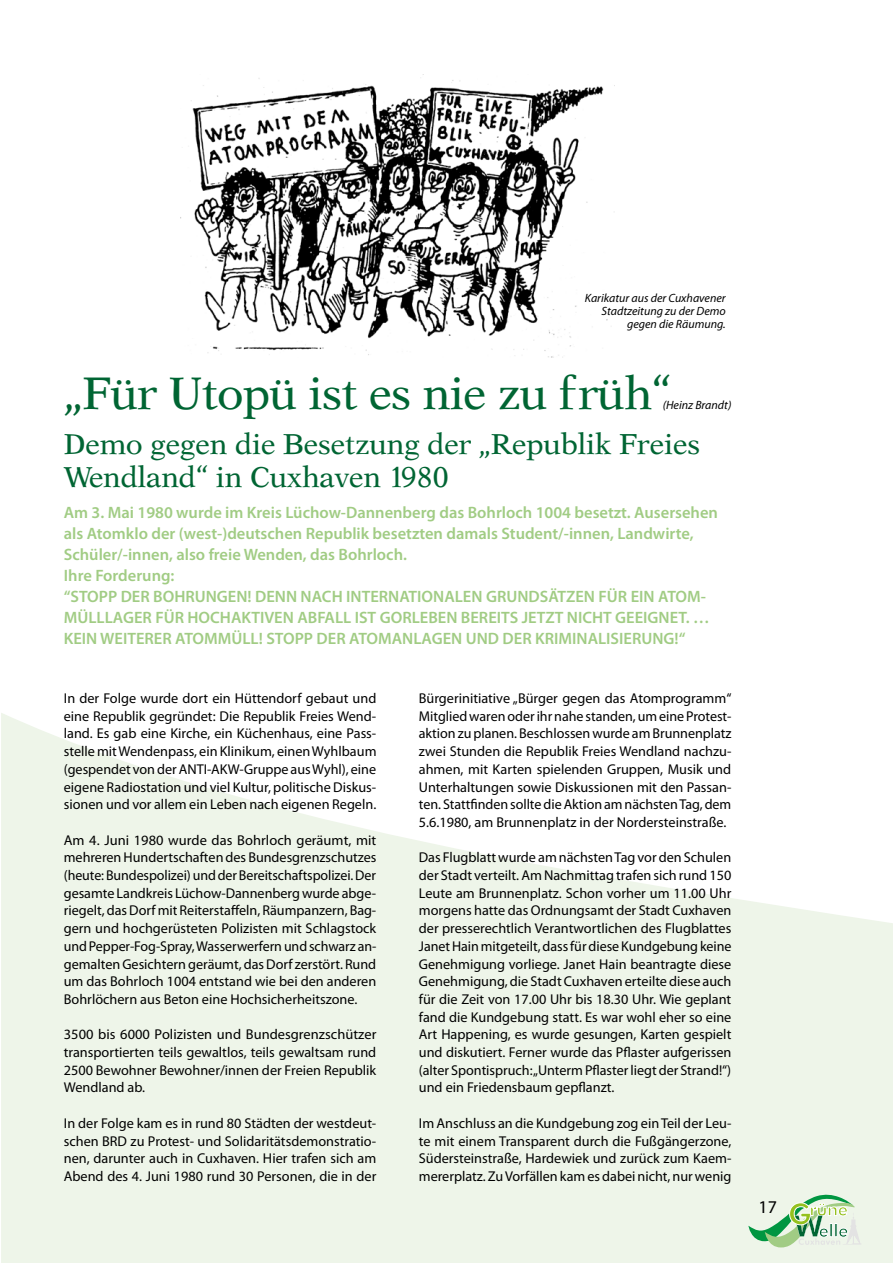
<style>
.page{position:relative;width:893px;height:1263px;background:#fff}
.page>*{position:absolute;margin:0;border:0;box-sizing:border-box;transform-origin:0 0}
.t1{font:45px "Nebraska Normal";letter-spacing:-.01em;color:#006533}
.t2{font:28.5px/32.7px "Nebraska Normal";color:#006533}
.t3{font:18px "Myriad Pro";color:#000}
.t4{font:600 16.5px/21px "Myriad Pro";color:#a1cc84}
.t5{font:14.25px/17.7px "Myriad Pro";color:#000;text-align:justify}
.t6{font:italic 12px/12.8px "Myriad Pro";color:#000;text-align:right}
</style>
<div class="page">
<svg style="left:1px;top:713px;width:892px;height:550px;fill:#eef5e9"></svg>
<img style="left:191px;top:74px;width:417px;height:283px">
<svg style="left:748px;top:1193px;width:113px;height:54px;background:#c1debf"></svg>
<p class="t6" style="left:585px;top:291px;width:142px">Karikatur aus der Cuxhavener<br>Stadtzeitung zu der Demo gegen die Räumung.</p>
<h1 class="t1" style="left:64px;top:367px;width:608px">„Für Utopü ist es nie zu früh“</h1>
<p class="t6" style="left:663px;top:398px;width:70px">(Heinz Brandt)</p>
<h2 class="t2" style="left:64px;top:428px;width:638px">Demo gegen die Besetzung der „Republik Freies<br>Wendland“ in Cuxhaven 1980</h2>
<p class="t4" style="left:64px;top:501px;width:656px">Am 3. Mai 1980 wurde im Kreis Lüchow-Dannenberg das Bohrloch 1004 besetzt. Ausersehen als Atomklo der (west-)deutschen Republik besetzten damals Student/-innen, Landwirte, Schüler/-innen, also freie Wenden, das Bohrloch.<br>Ihre Forderung:<br>“STOPP DER BOHRUNGEN! DENN NACH INTERNATIONALEN GRUNDSÄTZEN FÜR EIN ATOM-MÜLLLAGER FÜR HOCHAKTIVEN ABFALL IST GORLEBEN BEREITS JETZT NICHT GEEIGNET. … KEIN WEITERER ATOMMÜLL! STOPP DER ATOMANLAGEN UND DER KRIMINALISIERUNG!“</p>
<p class="t5" style="left:64px;top:689px;width:314px">In der Folge wurde dort ein Hüttendorf gebaut und eine Republik gegründet: Die Republik Freies Wend&shy;land. Es gab eine Kirche, ein Küchenhaus, eine Pass&shy;stelle mit Wendenpass, ein Klinikum, einen Wyhlbaum (gespendet von der ANTI-AKW-Gruppe aus Wyhl), eine eigene Radiostation und viel Kultur, politische Diskus&shy;sionen und vor allem ein Leben nach eigenen Regeln.</p>
<p class="t5" style="left:64px;top:831px;width:314px">Am 4. Juni 1980 wurde das Bohrloch geräumt, mit mehreren Hundertschaften des Bundesgrenzschutzes (heute: Bundespolizei) und der Bereitschaftspolizei. Der gesamte Landkreis Lüchow-Dannenberg wurde abge&shy;riegelt, das Dorf mit Reiterstaffeln, Räumpanzern, Bag&shy;gern und hochgerüsteten Polizisten mit Schlagstock und Pepper-Fog-Spray, Wasserwerfern und schwarz an&shy;gemalten Gesichtern geräumt, das Dorf zerstört. Rund um das Bohrloch 1004 entstand wie bei den anderen Bohrlöchern aus Beton eine Hochsicherheitszone.</p>
<p class="t5" style="left:64px;top:1025px;width:314px">3500 bis 6000 Polizisten und Bundesgrenzschützer transportierten teils gewaltlos, teils gewaltsam rund 2500 Bewohner Bewohner/innen der Freien Republik Wendland ab.</p>
<p class="t5" style="left:64px;top:1114px;width:314px">In der Folge kam es in rund 80 Städten der westdeut&shy;schen BRD zu Protest- und Solidaritätsdemonstratio&shy;nen, darunter auch in Cuxhaven. Hier trafen sich am Abend des 4. Juni 1980 rund 30 Personen, die in der</p>
<p class="t5" style="left:419px;top:689px;width:314px">Bürgerinitiative „Bürger gegen das Atomprogramm“ Mitglied waren oder ihr nahe standen, um eine Protest&shy;aktion zu planen. Beschlossen wurde am Brunnenplatz zwei Stunden die Republik Freies Wendland nachzu&shy;ahmen, mit Karten spielenden Gruppen, Musik und Unterhaltungen sowie Diskussionen mit den Passan&shy;ten. Stattfinden sollte die Aktion am nächsten Tag, dem 5.6.1980, am Brunnenplatz in der Nordersteinstraße.</p>
<p class="t5" style="left:419px;top:848px;width:314px">Das Flugblatt wurde am nächsten Tag vor den Schulen der Stadt verteilt. Am Nachmittag trafen sich rund 150<br>Leute am Brunnenplatz. Schon vorher um 11.00 Uhr morgens hatte das Ordnungsamt der Stadt Cuxhaven der presserechtlich Verantwortlichen des Flugblattes Janet Hain mitgeteilt, dass für diese Kundgebung keine Genehmigung vorliege. Janet Hain beantragte diese Genehmigung, die Stadt Cuxhaven erteilte diese auch für die Zeit von 17.00 Uhr bis 18.30 Uhr. Wie geplant fand die Kundgebung statt. Es war wohl eher so eine Art Happening, es wurde gesungen, Karten gespielt und diskutiert. Ferner wurde das Pflaster aufgerissen (alter Spontispruch: „Unterm Pflaster liegt der Strand!“) und ein Friedensbaum gepflanzt.</p>
<p class="t5" style="left:419px;top:1114px;width:314px">Im Anschluss an die Kundgebung zog ein Teil der Leu&shy;te mit einem Transparent durch die Fußgängerzone, Südersteinstraße, Hardewiek und zurück zum Kaem&shy;mererplatz. Zu Vorfällen kam es dabei nicht, nur wenig</p>
<p class="t3" style="left:759px;top:1195px;width:20px">17</p>
</div>
